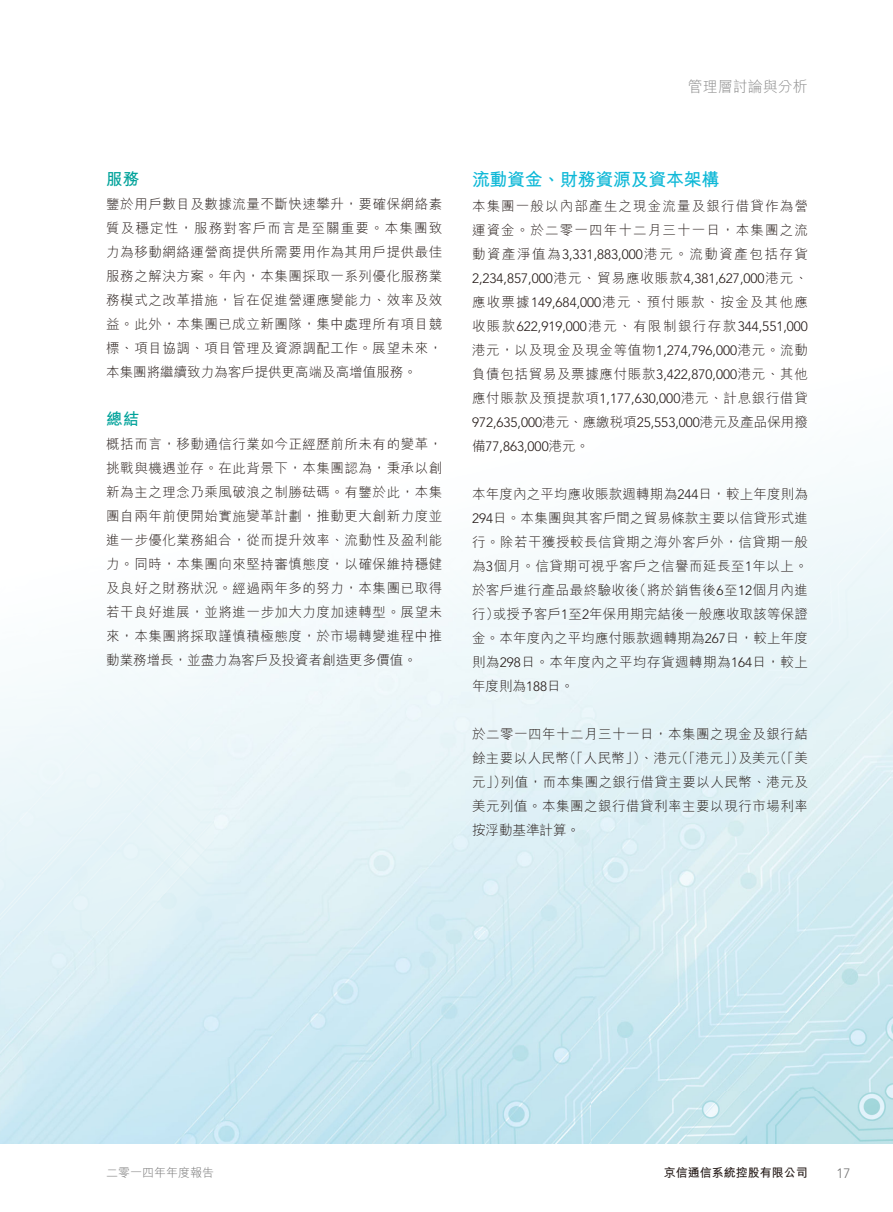
<style>
.page{position:relative;width:893px;height:1212px;background:#fff}
.page>*{position:absolute;margin:0;border:0;box-sizing:border-box;transform-origin:0 0}
.t1{font:18px "M Hei HK Bold E Ten B5 H";letter-spacing:-.02em;color:#0eb8d7}
.t2{font:16.5px "M Hei HK Bold E Ten B5 H";color:#00a29a}
.t3{font:15px "M Hei HK Light E Ten B5 H";color:#898989}
.t4{font:13.5px/24px "M Hei HK Light E Ten B5 H";letter-spacing:.04em;color:#231916;text-align:justify}
.t5{font:300 13.5px/24px "Avenir LT Std";color:#231916}
.t6{font:13.5px "M Hei HK Light E Ten B5 H";letter-spacing:.095em;color:#231916}
.t7{font:300 13.5px "Avenir LT Std";color:#717171}
.t8{font:12px "M Hei HK Bold E Ten B5 H";color:#231916}
.t9{font:12px "M Hei HK Light E Ten B5 H";color:#717171}
.s1{font-family:"Avenir LT Std";font-weight:300}
.s2{font-family:"M Hei HK Light E Ten B5 H";font-weight:400}
</style>
<div class="page">
<img style="left:0;top:484px;width:893px;height:660px">
<p class="t3" style="left:688px;top:81px;width:121px">管理層討論與分析</p>
<p class="t2" style="left:106px;top:172px;width:34px">服務</p>
<p class="t4" style="left:106px;top:194px;width:337px">鑒於用戶數目及數據流量不斷快速攀升，要確保網絡素質及穩定性，服務對客戶而言是至關重要。本集團致力為移動網絡運營商提供所需要用作為其用戶提供最佳服務之解決方案。年內，本集團採取一系列優化服務業務模式之改革措施，旨在促進營運應變能力、效率及效益。此外，本集團已成立新團隊，集中處理所有項目競標、項目協調、項目管理及資源調配工作。展望未來，本集團將繼續致力為客戶提供更高端及高增值服務。</p>
<p class="t2" style="left:106px;top:412px;width:34px">總結</p>
<p class="t4" style="left:106px;top:434px;width:337px">概括而言，移動通信行業如今正經歷前所未有的變革，挑戰與機遇並存。在此背景下，本集團認為，秉承以創新為主之理念乃乘風破浪之制勝砝碼。有鑒於此，本集團自兩年前便開始實施變革計劃，推動更大創新力度並進一步優化業務組合，從而提升效率、流動性及盈利能力。同時，本集團向來堅持審慎態度，以確保維持穩健及良好之財務狀況。經過兩年多的努力，本集團已取得若干良好進展，並將進一步加大力度加速轉型。展望未來，本集團將採取謹慎積極態度，於市場轉變進程中推動業務增長，並盡力為客戶及投資者創造更多價值。</p>
<h1 class="t1" style="left:472px;top:173px;width:249px">流動資金、財務資源及資本架構</h1>
<p class="t4" style="left:472px;top:195px;width:337px">本集團一般以內部產生之現金流量及銀行借貸作為營運資金。於二零一四年十二月三十一日，本集團之流動資產淨值為<span class="s1">3,331,883,000</span>港元。流動資產包括存貨</p>
<p class="t5" style="left:472px;top:267px;width:337px">2,234,857,000<span class="s2">港元、貿易應收賬款</span>4,381,627,000<span class="s2">港元、</span></p>
<p class="t6" style="left:472px;top:297px;width:337px">應收票據<span class="s1">149,684,000</span>港元、預付賬款、按金及其他應</p>
<p class="t5" style="left:472px;top:315px;width:337px"><span class="s2">收賬款</span>622,919,000<span class="s2">港元、有限制銀行存款</span>344,551,000</p>
<p class="t4" style="left:472px;top:339px;width:337px">港元，以及現金及現金等值物<span class="s1">1,274,796,000</span>港元。流動負債包括貿易及票據應付賬款<span class="s1">3,422,870,000</span>港元、其他應付賬款及預提款項<span class="s1">1,177,630,000</span>港元、計息銀行借貸</p>
<p class="t5" style="left:472px;top:411px;width:337px">972,635,000<span class="s2">港元、應繳稅項</span>25,553,000<span class="s2">港元及產品保用撥備</span>77,863,000<span class="s2">港元。</span></p>
<p class="t4" style="left:472px;top:483px;width:337px">本年度內之平均應收賬款週轉期為<span class="s1">244</span>日，較上年度則為<span class="s1">294</span>日。本集團與其客戶間之貿易條款主要以信貸形式進行。除若干獲授較長信貸期之海外客戶外，信貸期一般為<span class="s1">3</span>個月。信貸期可視乎客戶之信譽而延長至<span class="s1">1</span>年以上。於客戶進行產品最終驗收後（將於銷售後<span class="s1">6</span>至<span class="s1">12</span>個月內進行）或授予客戶<span class="s1">1</span>至<span class="s1">2</span>年保用期完結後一般應收取該等保證金。本年度內之平均應付賬款週轉期為<span class="s1">267</span>日，較上年度則為<span class="s1">298</span>日。本年度內之平均存貨週轉期為<span class="s1">164</span>日，較上年度則為<span class="s1">188</span>日。</p>
<p class="t4" style="left:472px;top:723px;width:337px">於二零一四年十二月三十一日，本集團之現金及銀行結餘主要以人民幣（「人民幣」）、港元（「港元」）及美元（「美元」）列值，而本集團之銀行借貸主要以人民幣、港元及美元列值。本集團之銀行借貸利率主要以現行市場利率按浮動基準計算。</p>
<p class="t9" style="left:106px;top:1168px;width:109px">二零一四年年度報告</p>
<p class="t8" style="left:664px;top:1168px;width:145px">京信通信系統控股有限公司</p>
<p class="t7" style="left:836px;top:1166px;width:16px">17</p>
</div>
